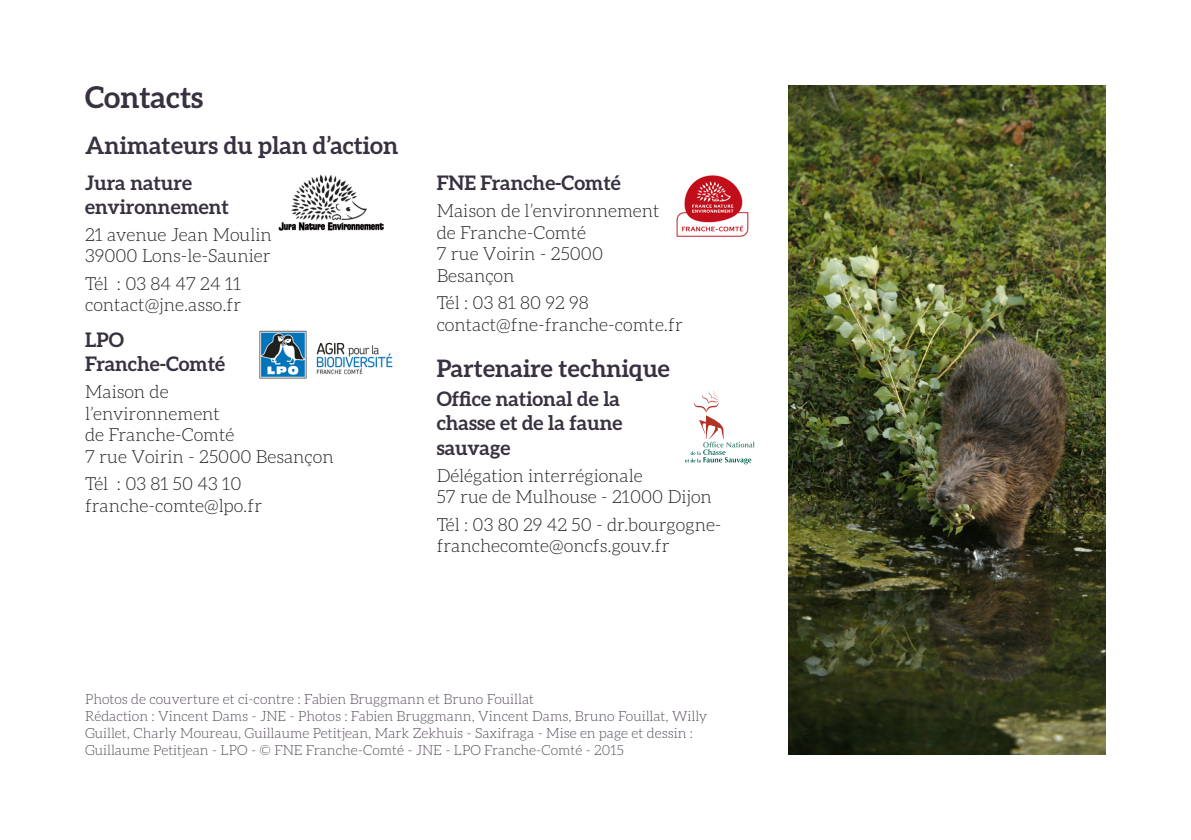
<style>
.page{position:relative;width:1191px;height:840px;background:#fff}
.page>*{position:absolute;margin:0;border:0;box-sizing:border-box;transform-origin:0 0}
.titre{font:700 30px "Aleo";color:#383140}
.titre-2{font:700 24px "Aleo";color:#383140}
.titre-3{font:700 20px/24px "Aleo";color:#383140}
.texte{font:300 18px/21.6px "Aleo";color:#231f20}
.légende{font:300 14px/16.8px "Aleo";color:#544b58}
</style>
<div class="page">
<svg style="left:685px;top:390px;width:69px;height:74px"></svg>
<img style="left:676px;top:175px;width:73px;height:62px">
<img style="left:259px;top:330px;width:134px;height:49px">
<img style="left:278px;top:174px;width:106px;height:57px">
<img style="left:788px;top:85px;width:318px;height:669px">
<p class="titre" style="left:85px;top:80px;width:120px">Contacts</p>
<p class="titre-2" style="left:85px;top:132px;width:315px">Animateurs du plan d’action</p>
<p class="titre-3" style="left:85px;top:170px;width:145px">Jura nature environnement</p>
<p class="texte" style="left:85px;top:223px;width:188px">21 avenue Jean Moulin<br>39000 Lons-le-Saunier</p>
<p class="texte" style="left:85px;top:272px;width:158px">Tél : 03 84 47 24 11 contact@jne.asso.fr</p>
<p class="titre-3" style="left:85px;top:327px;width:142px">LPO<br>Franche-Comté</p>
<p class="texte" style="left:85px;top:380px;width:250px">Maison de<br>l’environnement<br>de Franche-Comté<br>7 rue Voirin - 25000 Besançon</p>
<p class="texte" style="left:85px;top:473px;width:179px">Tél : 03 81 50 43 10 franche-comte@lpo.fr</p>
<p class="titre-3" style="left:437px;top:170px;width:186px">FNE Franche-Comté</p>
<p class="texte" style="left:437px;top:200px;width:224px">Maison de l’environnement de Franche-Comté<br>7 rue Voirin - 25000<br>Besançon</p>
<p class="texte" style="left:437px;top:292px;width:248px">Tél : 03 81 80 92 98 contact@fne-franche-comte.fr</p>
<p class="titre-2" style="left:437px;top:354px;width:235px">Partenaire technique</p>
<p class="titre-3" style="left:437px;top:386px;width:187px">Office national de la chasse et de la faune sauvage</p>
<p class="texte" style="left:437px;top:464px;width:277px">Délégation interrégionale<br>57 rue de Mulhouse - 21000 Dijon</p>
<p class="texte" style="left:437px;top:513px;width:286px">Tél : 03 80 29 42 50 - dr.bourgogne&shy;franchecomte@oncfs.gouv.fr</p>
<p class="légende" style="left:85px;top:690px;width:450px">Photos de couverture et ci-contre : Fabien Bruggmann et Bruno Fouillat</p>
<p class="légende" style="left:85px;top:707px;width:624px">Rédaction : Vincent Dams - JNE - Photos : Fabien Bruggmann, Vincent Dams, Bruno Fouillat, Willy<br>Guillet, Charly Moureau, Guillaume Petitjean, Mark Zekhuis - Saxifraga - Mise en page et dessin :<br>Guillaume Petitjean - LPO - © FNE Franche-Comté - JNE - LPO Franche-Comté - 2015</p>
</div>
